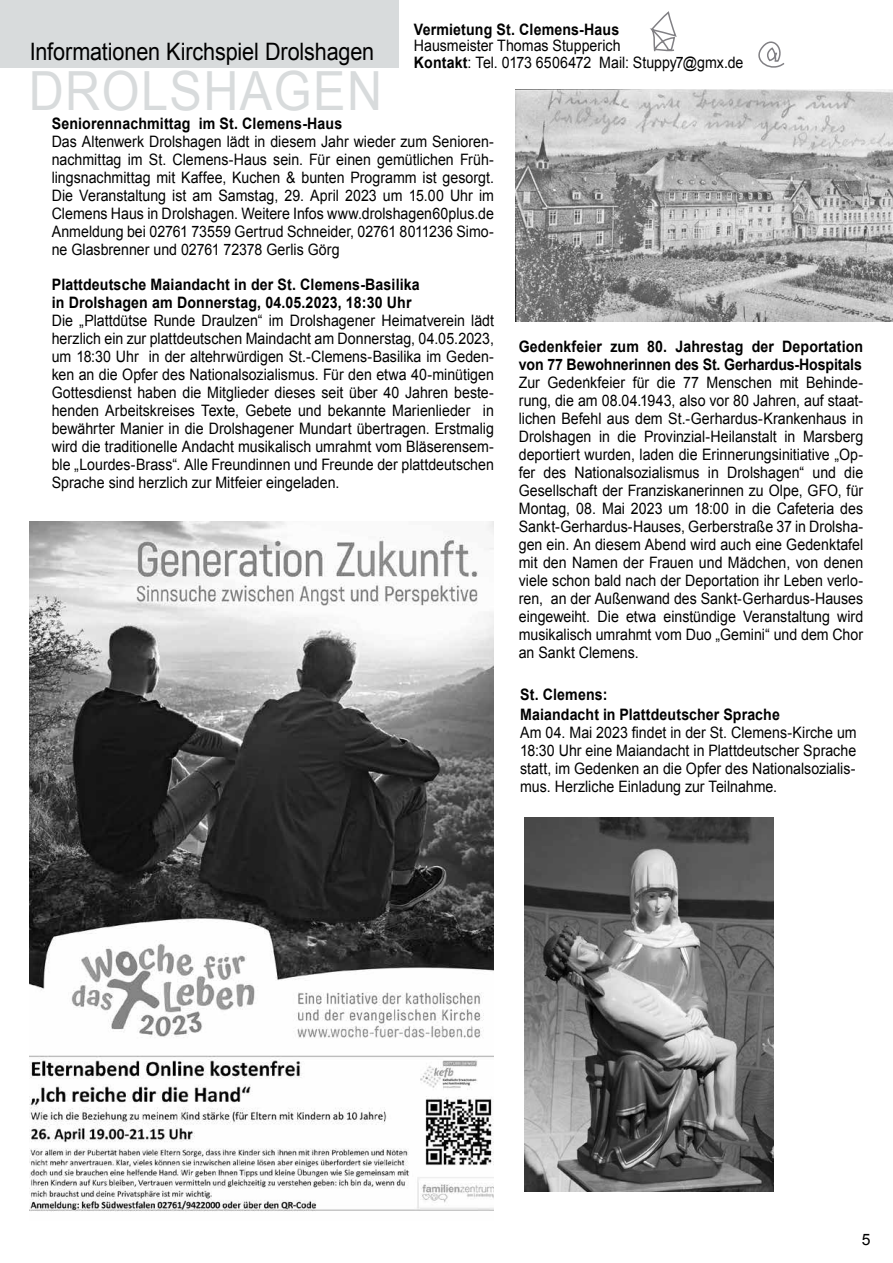
<style>
.page{position:relative;width:893px;height:1263px;background:#fff}
.page>*{position:absolute;margin:0;border:0;box-sizing:border-box;transform-origin:0 0}
.t1{font:54px "Arial";letter-spacing:.03em;color:#d8dbdc;scale:.9 1}
.t2{font:24px "Arial";letter-spacing:-.005em;color:#000;scale:.9 1}
.t3{font:15.75px/18px "Arial";color:#000;text-align:justify;scale:.9 1}
.t4{font:700 15.75px/19.5px "Arial";letter-spacing:.01em;color:#000;scale:.9 1}
.t5{font:700 15.75px/18px "Arial";letter-spacing:-.01em;color:#000;scale:.9 1}
.t6{font:15.75px "Arial";color:#000}
.s1{font-weight:700}
</style>
<div class="page">
<div style="left:0;top:0;width:399px;height:67px;background:#d8dbdc"></div>
<svg style="left:650px;top:11px;width:27px;height:41px"></svg>
<svg style="left:758px;top:41px;width:27px;height:27px"></svg>
<img style="left:525px;top:817px;width:249px;height:374px">
<img style="left:30px;top:522px;width:463px;height:690px">
<img style="left:516px;top:89px;width:377px;height:232px">
<h2 class="t2" style="left:30px;top:36px;width:384px">Informationen Kirchspiel Drolshagen</h2>
<h1 class="t1" style="left:29px;top:55px;width:394px">DROLSHAGEN</h1>
<p class="t4" style="left:414px;top:20px;width:230px">Vermietung St. Clemens-Haus</p>
<p class="t3" style="left:414px;top:37px;width:368px;line-height:16.5px">Hausmeister Thomas Stupperich<br><span class="s1">Kontakt</span>: Tel. 0173 6506472 Mail: Stuppy7@gmx.de</p>
<p class="t4" style="left:52px;top:114px;width:324px">Seniorennachmittag im St. Clemens-Haus</p>
<p class="t3" style="left:52px;top:133px;width:493px">Das Altenwerk Drolshagen lädt in diesem Jahr wieder zum Senioren&shy;nachmittag im St. Clemens-Haus sein. Für einen gemütlichen Früh&shy;lingsnachmittag mit Kaffee, Kuchen &amp; bunten Programm ist gesorgt.<br>Die Veranstaltung ist am Samstag, 29. April 2023 um 15.00 Uhr im Clemens Haus in Drolshagen. Weitere Infos www.drolshagen60plus.de Anmeldung bei 02761 73559 Gertrud Schneider, 02761 8011236 Simo&shy;ne Glasbrenner und 02761 72378 Gerlis Görg</p>
<p class="t4" style="left:52px;top:276px;width:410px;line-height:18px">Plattdeutsche Maiandacht in der St. Clemens-Basilika in Drolshagen am Donnerstag, 04.05.2023, 18:30 Uhr</p>
<p class="t3" style="left:52px;top:311px;width:493px">Die „Plattdütse Runde Draulzen“ im Drolshagener Heimatverein lädt herzlich ein zur plattdeutschen Maindacht am Donnerstag, 04.05.2023, um 18:30 Uhr in der altehrwürdigen St.-Clemens-Basilika im Geden&shy;ken an die Opfer des Nationalsozialismus. Für den etwa 40-minütigen Gottesdienst haben die Mitglieder dieses seit über 40 Jahren beste&shy;henden Arbeitskreises Texte, Gebete und bekannte Marienlieder in bewährter Manier in die Drolshagener Mundart übertragen. Erstmalig wird die traditionelle Andacht musikalisch umrahmt vom Bläserensem&shy;ble „Lourdes-Brass“. Alle Freundinnen und Freunde der plattdeutschen Sprache sind herzlich zur Mitfeier eingeladen.</p>
<p class="t5" style="left:519px;top:338px;width:384px">Gedenkfeier zum 80. Jahrestag der Deportation von 77 Bewohnerinnen des St. Gerhardus-Hospitals</p>
<p class="t3" style="left:519px;top:373px;width:384px">Zur Gedenkfeier für die 77 Menschen mit Behinde&shy;rung, die am 08.04.1943, also vor 80 Jahren, auf staat&shy;lichen Befehl aus dem St.-Gerhardus-Krankenhaus in Drolshagen in die Provinzial-Heilanstalt in Marsberg deportiert wurden, laden die Erinnerungsinitiative „Op&shy;fer des Nationalsozialismus in Drolshagen“ und die Gesellschaft der Franziskanerinnen zu Olpe, GFO, für Montag, 08. Mai 2023 um 18:00 in die Cafeteria des Sankt-Gerhardus-Hauses, Gerberstraße 37 in Drolsha&shy;gen ein. An diesem Abend wird auch eine Gedenktafel mit den Namen der Frauen und Mädchen, von denen viele schon bald nach der Deportation ihr Leben verlo&shy;ren, an der Außenwand des Sankt-Gerhardus-Hauses eingeweiht. Die etwa einstündige Veranstaltung wird musikalisch umrahmt vom Duo „Gemini“ und dem Chor an Sankt Clemens.</p>
<p class="t4" style="left:520px;top:685px;width:290px">St. Clemens:<br>Maiandacht in Plattdeutscher Sprache</p>
<p class="t3" style="left:520px;top:723px;width:375px">Am 04. Mai 2023 findet in der St. Clemens-Kirche um 18:30 Uhr eine Maiandacht in Plattdeutscher Sprache statt, im Gedenken an die Opfer des Nationalsozialis&shy;mus. Herzliche Einladung zur Teilnahme.</p>
<p class="t6" style="left:862px;top:1229px;width:10px">5</p>
</div>
